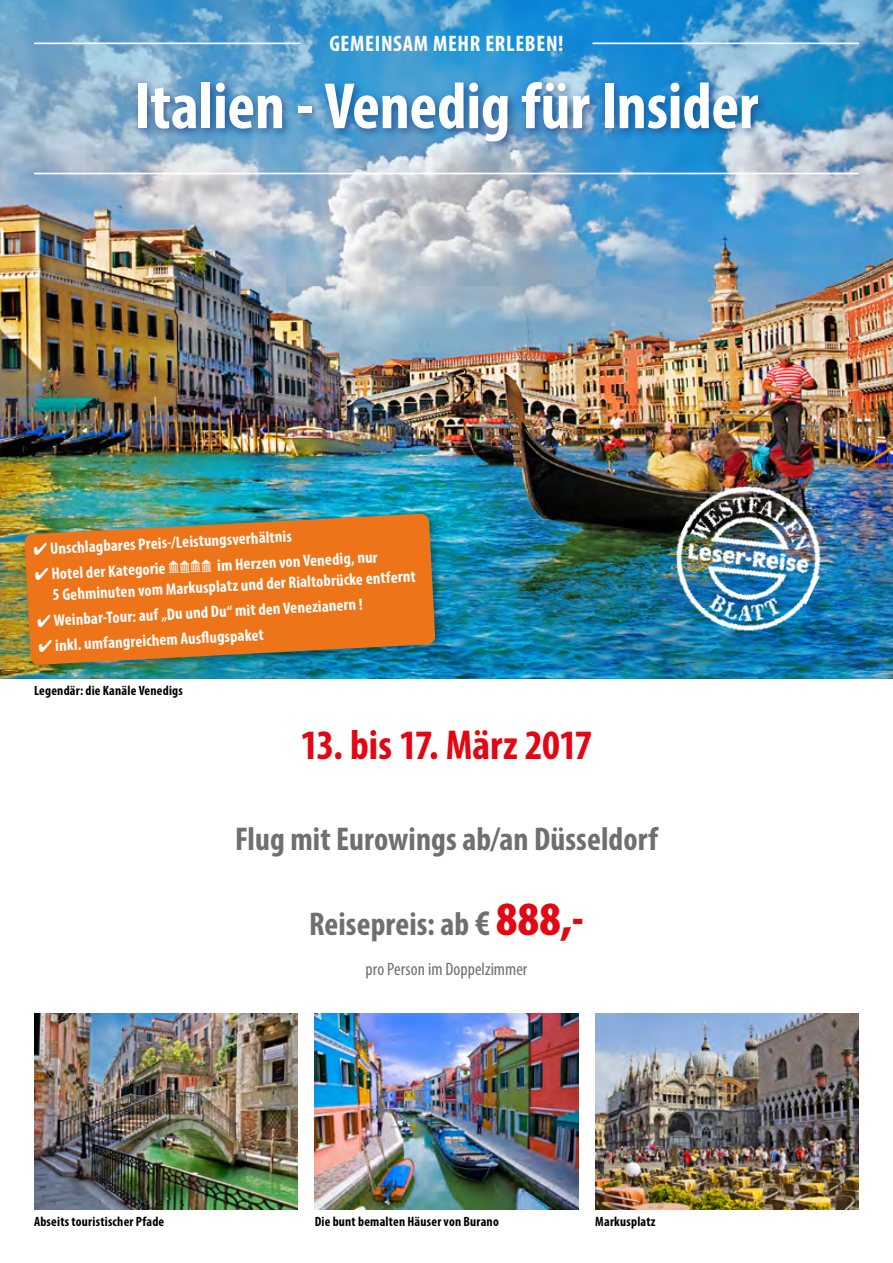
<style>
.page{position:relative;width:893px;height:1263px;background:#fff}
.page>*{position:absolute;margin:0;border:0;box-sizing:border-box;transform-origin:0 0}
.t1{font:700 condensed 66px "Myriad Pro";letter-spacing:-.005em;color:#fff}
.t2{font:700 condensed 42px "Myriad Pro";letter-spacing:-.01em;color:#e30613}
.t3{font:700 condensed 33px "Myriad Pro";letter-spacing:.005em;color:#706f6f}
.t4{font:700 condensed 22.5px "Myriad Pro";letter-spacing:.03em;color:#fff}
.t5{font:condensed 18px "Myriad Pro";color:#706f6f}
.t6{font:700 condensed 16.5px/21px "Myriad Pro";color:#fff}
.t7{font:700 condensed 13.5px "Myriad Pro";letter-spacing:.015em;color:#000}
.s1{font-family:"Globalis SZ";font-weight:400;font-stretch:normal}
.s2{font-size:36px}
.s3{font-family:"Myriad MM 830 300";font-weight:400;font-stretch:normal;font-size:48px;color:#e30613}
</style>
<div class="page">
<img style="left:0;top:174px;width:893px;height:504px">
<svg style="left:0;top:0;width:893px;height:174px;background:#60a4d0"></svg>
<img style="left:34px;top:1014px;width:264px;height:195px">
<img style="left:315px;top:1014px;width:263px;height:195px">
<img style="left:595px;top:1014px;width:264px;height:195px">
<div style="left:133px;top:77px;width:637px;height:76px;background:#184287;opacity:.75"></div>
<hr style="left:34px;top:43px;width:266px;height:1px;background:#fff">
<hr style="left:592px;top:43px;width:267px;height:1px;background:#fff">
<hr style="left:34px;top:173px;width:825px;height:1px;background:#fff">
<div style="left:19px;top:508px;width:428px;height:169px;background:#000;opacity:.35"></div>
<img style="left:24px;top:513px;width:411px;height:152px">
<img style="left:652px;top:463px;width:192px;height:193px">
<h3 class="t4" style="left:329px;top:29px;width:236px">GEMEINSAM MEHR ERLEBEN!</h3>
<h1 class="t1" style="left:135px;top:65px;width:625px">Italien - Venedig für Insider</h1>
<p class="t6" style="left:33px;top:539px;width:260px;rotate:-3deg">✔ Unschlagbares Preis-/Leistungsverhältnis</p>
<p class="t6" style="left:51px;top:563px;width:365px;text-indent:-17px;rotate:-3deg">✔ Hotel der Kategorie <span class="s1">HHHH</span> im Herzen von Venedig, nur<br>5 Gehminuten vom Markusplatz und der Rialtobrücke entfernt</p>
<p class="t6" style="left:37px;top:610px;width:328px;rotate:-3deg">✔ Weinbar-Tour: auf „Du und Du“ mit den Venezianern !</p>
<p class="t6" style="left:38px;top:635px;width:227px;rotate:-3deg">✔ inkl. umfangreichem Ausfl ugspaket</p>
<p class="t7" style="left:34px;top:682px;width:150px">Legendär: die Kanäle Venedigs</p>
<h2 class="t2" style="left:300px;top:718px;width:294px">13. bis 17. März 2017</h2>
<h3 class="t3" style="left:235px;top:818px;width:424px">Flug mit Eurowings ab/an Düsseldorf</h3>
<h3 class="t3" style="left:309px;top:903px;width:276px">Reisepreis: ab <span class="s2">€</span> <span class="s3">888,-</span></h3>
<p class="t5" style="left:366px;top:959px;width:163px">pro Person im Doppelzimmer</p>
<p class="t7" style="left:34px;top:1213px;width:132px">Abseits touristischer Pfade</p>
<p class="t7" style="left:315px;top:1213px;width:186px">Die bunt bemalten Häuser von Burano</p>
<p class="t7" style="left:595px;top:1213px;width:62px">Markusplatz</p>
</div>
